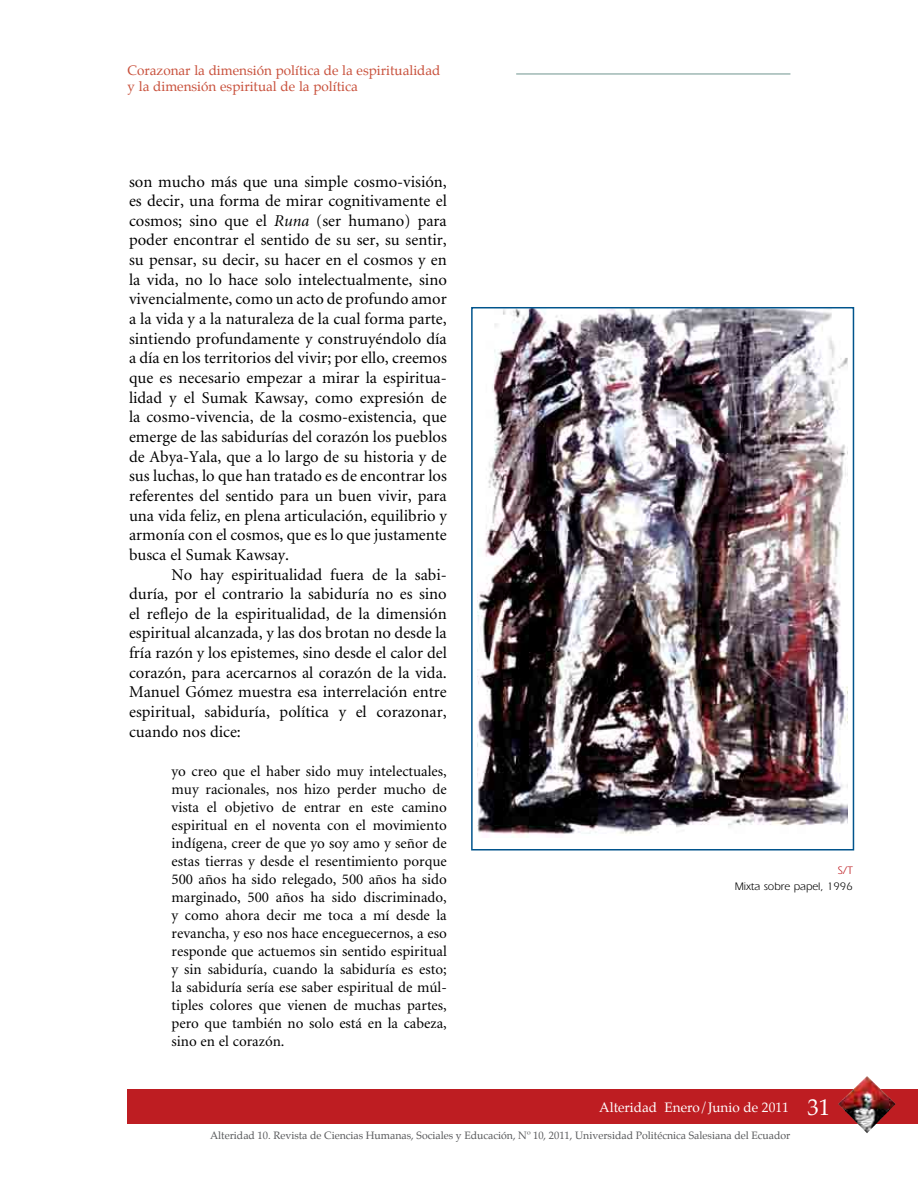
<style>
.page{position:relative;width:918px;height:1188px;background:#fff}
.page>*{position:absolute;margin:0;border:0;box-sizing:border-box;transform-origin:0 0}
.t1{font:16.5px/19.6px "Minion";color:#000;text-align:justify}
.t2{font:15px/18px "Minion";color:#000;text-align:justify}
.t3{font:13.5px/16.5px "Palatino";color:#c8503b}
.t4{font:13.5px "Palatino";color:#fff}
.t5{font:11.25px "Aquiline";color:#000}
.t6{font:11.25px "Aquiline";color:#be1d22}
.t7{font:10.5px "Palatino";color:#58595b}
.s1{font-style:italic}
.s2{font-size:22.5px}
</style>
<div class="page">
<hr style="left:516px;top:74px;width:274px;height:1px;background:#6e948e">
<div style="left:128px;top:1090px;width:790px;height:34px;background:#be1d22"></div>
<img style="left:838px;top:1076px;width:58px;height:57px">
<img style="left:478px;top:310px;width:370px;height:524px">
<div style="left:471px;top:307px;width:383px;height:544px;border:2px solid #00548c"></div>
<p class="t3" style="left:128px;top:62px;width:314px">Corazonar la dimensión política de la espiritualidad y la dimensión espiritual de la política</p>
<p class="t1" style="left:129px;top:172px;width:319px">son mucho más que una simple cosmo-visión, es decir, una forma de mirar cognitivamente el cosmos; sino que el <span class="s1">Runa</span> (ser humano) para poder encontrar el sentido de su ser, su sentir, su pensar, su decir, su hacer en el cosmos y en la vida, no lo hace solo intelectualmente, sino vivencialmente, como un acto de profundo amor a la vida y a la naturaleza de la cual forma parte, sintiendo profundamente y construyéndolo día a día en los territorios del vivir; por ello, creemos que es necesario empezar a mirar la espiritua&shy;lidad y el Sumak Kawsay, como expresión de la cosmo-vivencia, de la cosmo-existencia, que emerge de las sabidurías del corazón los pueblos de Abya-Yala, que a lo largo de su historia y de sus luchas, lo que han tratado es de encontrar los referentes del sentido para un buen vivir, para una vida feliz, en plena articulación, equilibrio y armonía con el cosmos, que es lo que justamente busca el Sumak Kawsay.</p>
<p class="t1" style="left:129px;top:565px;width:319px;text-indent:43px">No hay espiritualidad fuera de la sabi&shy;duría, por el contrario la sabiduría no es sino el reflejo de la espiritualidad, de la dimensión espiritual alcanzada, y las dos brotan no desde la fría razón y los epistemes, sino desde el calor del corazón, para acercarnos al corazón de la vida.<br>Manuel Gómez muestra esa interrelación entre espiritual, sabiduría, política y el corazonar, cuando nos dice:</p>
<p class="t2" style="left:172px;top:763px;width:277px">yo creo que el haber sido muy intelectuales, muy racionales, nos hizo perder mucho de vista el objetivo de entrar en este camino espiritual en el noventa con el movimiento indígena, creer de que yo soy amo y señor de estas tierras y desde el resentimiento porque 500 años ha sido relegado, 500 años ha sido marginado, 500 años ha sido discriminado, y como ahora decir me toca a mí desde la revancha, y eso nos hace enceguecernos, a eso responde que actuemos sin sentido espiritual y sin sabiduría, cuando la sabiduría es esto; la sabiduría sería ese saber espiritual de múl&shy;tiples colores que vienen de muchas partes, pero que también no solo está en la cabeza, sino en el corazón.</p>
<p class="t6" style="left:838px;top:864px;width:17px">S/T</p>
<p class="t5" style="left:735px;top:880px;width:120px">Mixta sobre papel, 1996</p>
<p class="t4" style="left:599px;top:1100px;width:232px">Alteridad Enero/Junio de 2011 <span class="s2">31</span></p>
<p class="t7" style="left:210px;top:1130px;width:582px">Alteridad 10. Revista de Ciencias Humanas, Sociales y Educación, Nº 10, 2011, Universidad Politécnica Salesiana del Ecuador</p>
</div>
